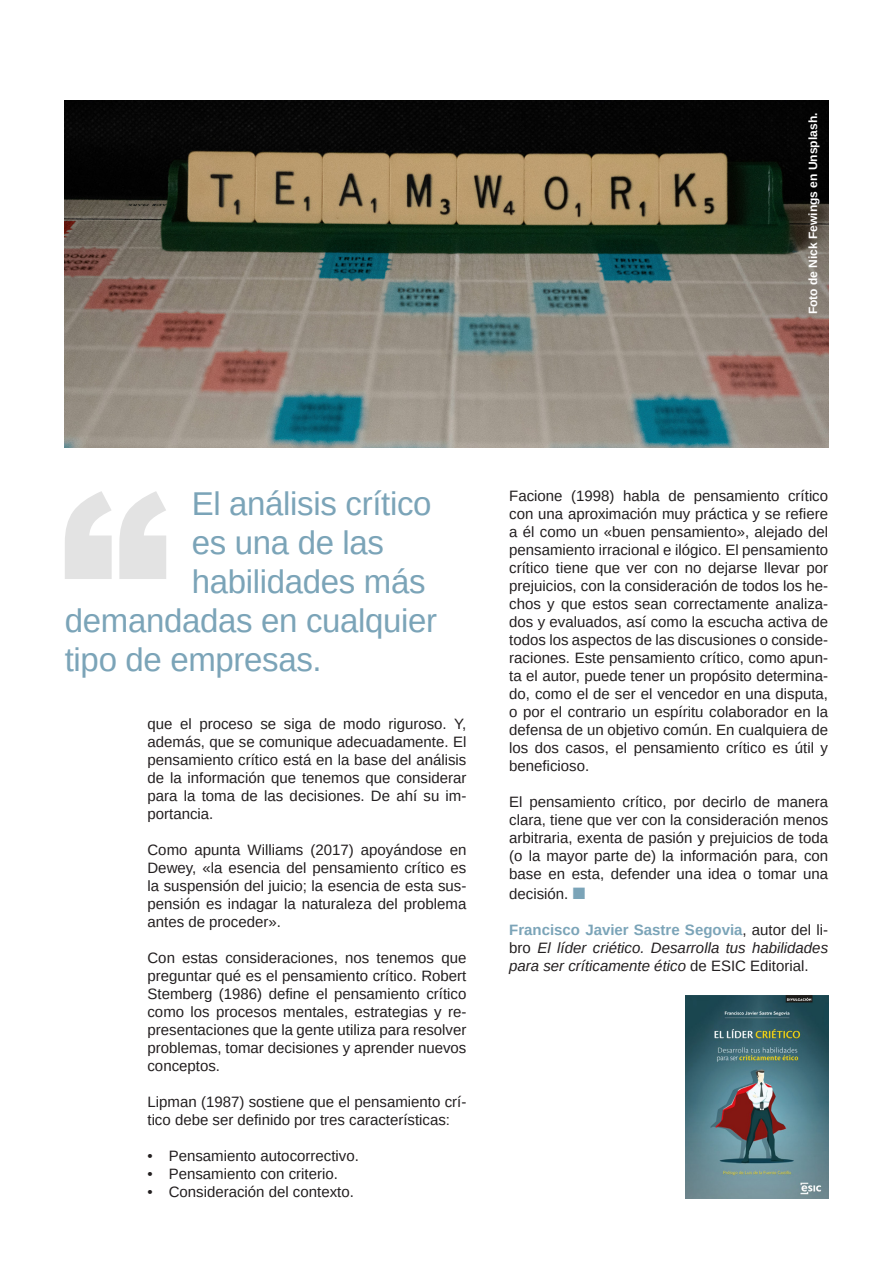
<style>
.page{position:relative;width:893px;height:1263px;background:#fff}
.page>*{position:absolute;margin:0;border:0;box-sizing:border-box;transform-origin:0 0}
.entrecomillado{font:33px "Arimo";letter-spacing:-.01em;color:#7ba4b8}
.párrafo_general{font:15px/18px "Arimo";color:#231f20;text-align:justify}
.párrafo_general-2{font:italic 15px/18px "Arimo";color:#231f20;text-align:justify}
.Entradilla{font:700 12px "Arimo";color:#fff}
.s1{color:#7ba4b8}
.s2{font-weight:700;font-style:normal;color:#7ba4b8}
.s3{font-style:normal}
</style>
<div class="page">
<svg style="left:65px;top:491px;width:101px;height:88px"></svg>
<img style="left:65px;top:100px;width:763px;height:347px">
<img style="left:685px;top:996px;width:143px;height:202px">
<p class="Entradilla" style="left:805px;top:314px;width:203px;rotate:-90deg">Foto de Nick Fewings en Unsplash.</p>
<p class="entrecomillado" style="left:192px;top:483px;width:241px">El análisis crítico</p>
<p class="entrecomillado" style="left:192px;top:522px;width:194px">es una de las</p>
<p class="entrecomillado" style="left:192px;top:561px;width:235px">habilidades más</p>
<p class="entrecomillado" style="left:65px;top:600px;width:374px">demandadas en cualquier</p>
<p class="entrecomillado" style="left:65px;top:639px;width:259px">tipo de empresas.</p>
<p class="párrafo_general" style="left:147px;top:715px;width:320px">que el proceso se siga de modo riguroso. Y, además, que se comunique adecuadamente. El pensamiento crítico está en la base del análisis de la información que tenemos que considerar para la toma de las decisiones. De ahí su im&shy;portancia.</p>
<p class="párrafo_general" style="left:147px;top:841px;width:320px">Como apunta Williams (2017) apoyándose en Dewey, «la esencia del pensamiento crítico es la suspensión del juicio; la esencia de esta sus&shy;pensión es indagar la naturaleza del problema antes de proceder».</p>
<p class="párrafo_general" style="left:147px;top:949px;width:320px">Con estas consideraciones, nos tenemos que preguntar qué es el pensamiento crítico. Robert Stemberg (1986) define el pensamiento crítico como los procesos mentales, estrategias y re&shy;presentaciones que la gente utiliza para resolver problemas, tomar decisiones y aprender nuevos conceptos.</p>
<p class="párrafo_general" style="left:147px;top:1093px;width:320px">Lipman (1987) sostiene que el pensamiento crí&shy;tico debe ser definido por tres características:</p>
<p class="párrafo_general" style="left:147px;top:1147px;width:213px">• Pensamiento autocorrectivo.</p>
<p class="párrafo_general" style="left:147px;top:1165px;width:192px">• Pensamiento con criterio.</p>
<p class="párrafo_general" style="left:147px;top:1183px;width:208px">• Consideración del contexto.</p>
<p class="párrafo_general" style="left:509px;top:487px;width:320px">Facione (1998) habla de pensamiento crítico con una aproximación muy práctica y se refiere a él como un «buen pensamiento», alejado del pensamiento irracional e ilógico. El pensamiento crítico tiene que ver con no dejarse llevar por prejuicios, con la consideración de todos los he&shy;chos y que estos sean correctamente analiza&shy;dos y evaluados, así como la escucha activa de todos los aspectos de las discusiones o conside&shy;raciones. Este pensamiento crítico, como apun&shy;ta el autor, puede tener un propósito determina&shy;do, como el de ser el vencedor en una disputa, o por el contrario un espíritu colaborador en la defensa de un objetivo común. En cualquiera de los dos casos, el pensamiento crítico es útil y beneficioso.</p>
<p class="párrafo_general" style="left:509px;top:793px;width:320px">El pensamiento crítico, por decirlo de manera clara, tiene que ver con la consideración menos arbitraria, exenta de pasión y prejuicios de toda (o la mayor parte de) la información para, con base en esta, defender una idea o tomar una</p>
<p class="párrafo_general" style="left:509px;top:884px;width:78px">decisión. <span class="s1">■</span></p>
<p class="párrafo_general-2" style="left:509px;top:920px;width:320px"><span class="s2">Francisco Javier Sastre Segovia</span><span class="s3">, autor del li&shy;bro</span> El líder criético. Desarrolla tus habilidades para ser críticamente ético <span class="s3">de ESIC Editorial.</span></p>
</div>
